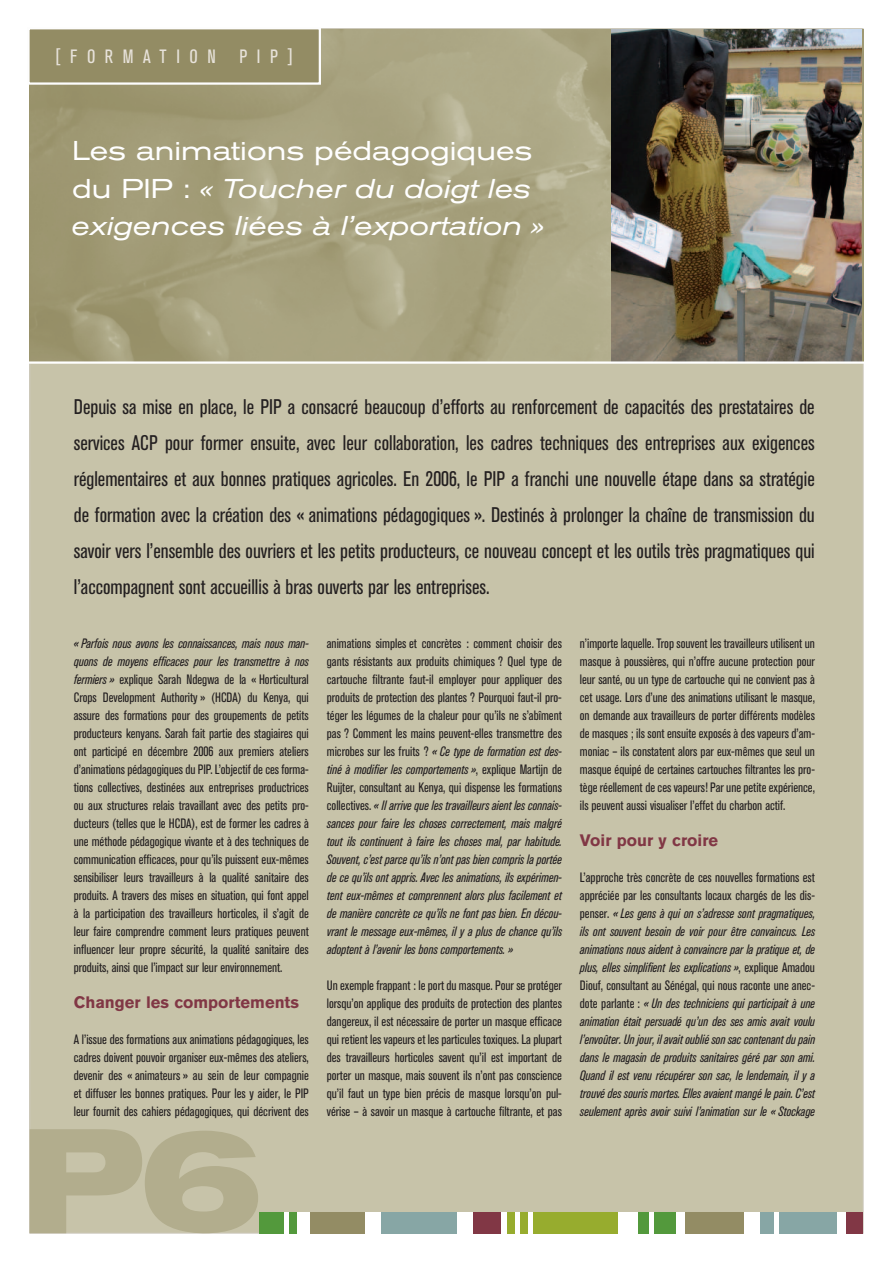
<style>
.page{position:relative;width:893px;height:1263px;background:#fff}
.page>*{position:absolute;margin:0;border:0;box-sizing:border-box;transform-origin:0 0}
.t1{font:italic expanded 27px/37.5px "Akzidenz Grotesk BQ";color:#fff}
.t2{font:condensed 21px/36px "Akzidenz Grotesk BQ";color:#231f20;text-align:justify}
.t3{font:condensed 19.2px "Akzidenz Grotesk BQ";letter-spacing:.5em;color:#e7e2da}
.t4{font:700 16.5px "Akzidenz Grotesk BQ";color:#813745}
.t5{font:condensed 13.5px/18px "Akzidenz Grotesk BQ";color:#231f20;text-align:justify}
.t6{font:italic condensed 13.5px/18px "Akzidenz Grotesk BQ";color:#231f20;text-align:justify}
.s1{font-style:normal}
.s2{font-style:italic}
</style>
<div class="page">
<div style="left:30px;top:29px;width:833px;height:1204px;background:#c7c3a9"></div>
<svg style="left:30px;top:1129px;width:228px;height:104px"></svg>
<img style="left:30px;top:30px;width:833px;height:331px">
<div style="left:28px;top:28px;width:292px;height:56px;background:#938c64"></div>
<div style="left:27px;top:27px;width:294px;height:58px;border:2px solid #fdfdfd"></div>
<img style="left:612px;top:30px;width:250px;height:331px">
<hr style="left:0;top:361px;width:893px;height:3px;background:#fff">
<div style="left:260px;top:1212px;width:38px;height:21px;background:#53993c"></div>
<div style="left:310px;top:1212px;width:55px;height:21px;background:#938c64"></div>
<div style="left:380px;top:1212px;width:79px;height:21px;background:#87a6a5"></div>
<div style="left:473px;top:1212px;width:31px;height:21px;background:#813745"></div>
<div style="left:502px;top:1212px;width:124px;height:21px;background:#97ac2e"></div>
<div style="left:638px;top:1212px;width:39px;height:21px;background:#53993c"></div>
<div style="left:685px;top:1212px;width:59px;height:21px;background:#938c64"></div>
<div style="left:759px;top:1212px;width:78px;height:21px;background:#87a6a5"></div>
<div style="left:845px;top:1212px;width:18px;height:21px;background:#813745"></div>
<div style="left:298px;top:1212px;width:12px;height:21px;background:#fff"></div>
<div style="left:365px;top:1212px;width:16px;height:21px;background:#fff"></div>
<div style="left:458px;top:1212px;width:15px;height:21px;background:#fff"></div>
<div style="left:618px;top:1212px;width:20px;height:21px;background:#fff"></div>
<div style="left:676px;top:1212px;width:9px;height:21px;background:#fff"></div>
<div style="left:744px;top:1212px;width:15px;height:21px;background:#fff"></div>
<div style="left:501px;top:1212px;width:6px;height:21px;background:#fff"></div>
<div style="left:837px;top:1212px;width:9px;height:21px;background:#fff"></div>
<div style="left:284px;top:1212px;width:5px;height:21px;background:#fff"></div>
<div style="left:515px;top:1212px;width:5px;height:21px;background:#fff"></div>
<div style="left:528px;top:1212px;width:5px;height:21px;background:#fff"></div>
<div style="left:649px;top:1212px;width:5px;height:21px;background:#fff"></div>
<div style="left:774px;top:1212px;width:5px;height:21px;background:#fff"></div>
<h3 class="t3" style="left:55px;top:49px;width:240px">[FORMATION PIP]</h3>
<h1 class="t1" style="left:72px;top:135px;width:474px"><span class="s1">Les animations pédagogiques du PIP :</span> « Toucher du doigt les exigences liées à l’exportation »</h1>
<p class="t2" style="left:74px;top:391px;width:742px">Depuis sa mise en place, le PIP a consacré beaucoup d’efforts au renforcement de capacités des prestataires de services ACP pour former ensuite, avec leur collaboration, les cadres techniques des entreprises aux exigences réglementaires et aux bonnes pratiques agricoles. En 2006, le PIP a franchi une nouvelle étape dans sa stratégie de formation avec la création des « animations pédagogiques ». Destinés à prolonger la chaîne de transmission du savoir vers l’ensemble des ouvriers et les petits producteurs, ce nouveau concept et les outils très pragmatiques qui l’accompagnent sont accueillis à bras ouverts par les entreprises.</p>
<p class="t5" style="left:74px;top:636px;width:237px"><span class="s2">« Parfois nous avons les connaissances, mais nous man&shy;quons de moyens efficaces pour les transmettre à nos fermiers »</span> explique Sarah Ndegwa de la « Horticultural Crops Development Authority » (HCDA) du Kenya, qui assure des formations pour des groupements de petits producteurs kenyans. Sarah fait partie des stagiaires qui ont participé en décembre 2006 aux premiers ateliers d’animations pédagogiques du PIP. L’objectif de ces forma&shy;tions collectives, destinées aux entreprises productrices ou aux structures relais travaillant avec des petits pro&shy;ducteurs (telles que le HCDA), est de former les cadres à une méthode pédagogique vivante et à des techniques de communication efficaces, pour qu’ils puissent eux-mêmes sensibiliser leurs travailleurs à la qualité sanitaire des produits. A travers des mises en situation, qui font appel à la participation des travailleurs horticoles, il s’agit de leur faire comprendre comment leurs pratiques peuvent influencer leur propre sécurité, la qualité sanitaire des produits, ainsi que l’impact sur leur environnement.</p>
<p class="t4" style="left:74px;top:996px;width:227px">Changer les comportements</p>
<p class="t5" style="left:74px;top:1032px;width:237px">A l’issue des formations aux animations pédagogiques, les cadres doivent pouvoir organiser eux-mêmes des ateliers, devenir des « animateurs » au sein de leur compagnie et diffuser les bonnes pratiques. Pour les y aider, le PIP leur fournit des cahiers pédagogiques, qui décrivent des</p>
<p class="t6" style="left:327px;top:636px;width:237px"><span class="s1">animations simples et concrètes : comment choisir des gants résistants aux produits chimiques ? Quel type de cartouche filtrante faut-il employer pour appliquer des produits de protection des plantes ? Pourquoi faut-il pro&shy;téger les légumes de la chaleur pour qu’ils ne s’abîment pas ? Comment les mains peuvent-elles transmettre des microbes sur les fruits ?</span> « Ce type de formation est des&shy;tiné à modifier les comportements »<span class="s1">, explique Martijn de Ruijter, consultant au Kenya, qui dispense les formations collectives.</span> « Il arrive que les travailleurs aient les connais&shy;sances pour faire les choses correctement, mais malgré tout ils continuent à faire les choses mal, par habitude.<br>Souvent, c’est parce qu’ils n’ont pas bien compris la portée de ce qu’ils ont appris. Avec les animations, ils expérimen&shy;tent eux-mêmes et comprennent alors plus facilement et de manière concrète ce qu’ils ne font pas bien. En décou&shy;vrant le message eux-mêmes, il y a plus de chance qu’ils adoptent à l’avenir les bons comportements. »</p>
<p class="t5" style="left:327px;top:978px;width:237px">Un exemple frappant : le port du masque. Pour se protéger lorsqu’on applique des produits de protection des plantes dangereux, il est nécessaire de porter un masque efficace qui retient les vapeurs et les particules toxiques. La plupart des travailleurs horticoles savent qu’il est important de porter un masque, mais souvent ils n’ont pas conscience qu’il faut un type bien précis de masque lorsqu’on pul&shy;vérise – à savoir un masque à cartouche filtrante, et pas</p>
<p class="t5" style="left:580px;top:636px;width:237px">n’importe laquelle. Trop souvent les travailleurs utilisent un masque à poussières, qui n’offre aucune protection pour leur santé, ou un type de cartouche qui ne convient pas à cet usage. Lors d’une des animations utilisant le masque, on demande aux travailleurs de porter différents modèles de masques ; ils sont ensuite exposés à des vapeurs d’am&shy;moniac – ils constatent alors par eux-mêmes que seul un masque équipé de certaines cartouches filtrantes les pro&shy;tège réellement de ces vapeurs! Par une petite expérience, ils peuvent aussi visualiser l’effet du charbon actif.</p>
<p class="t4" style="left:580px;top:834px;width:140px">Voir pour y croire</p>
<p class="t6" style="left:580px;top:870px;width:237px"><span class="s1">L’approche très concrète de ces nouvelles formations est appréciée par les consultants locaux chargés de les dis&shy;penser.</span> « Les gens à qui on s’adresse sont pragmatiques, ils ont souvent besoin de voir pour être convaincus. Les animations nous aident à convaincre par la pratique et, de plus, elles simplifient les explications »<span class="s1">, explique Amadou Diouf, consultant au Sénégal, qui nous raconte une anec&shy;dote parlante :</span> « Un des techniciens qui participait à une animation était persuadé qu’un des ses amis avait voulu l’envoûter. Un jour, il avait oublié son sac contenant du pain dans le magasin de produits sanitaires géré par son ami.<br>Quand il est venu récupérer son sac, le lendemain, il y a trouvé des souris mortes. Elles avaient mangé le pain. C’est seulement après avoir suivi l’animation sur le « Stockage</p>
</div>
